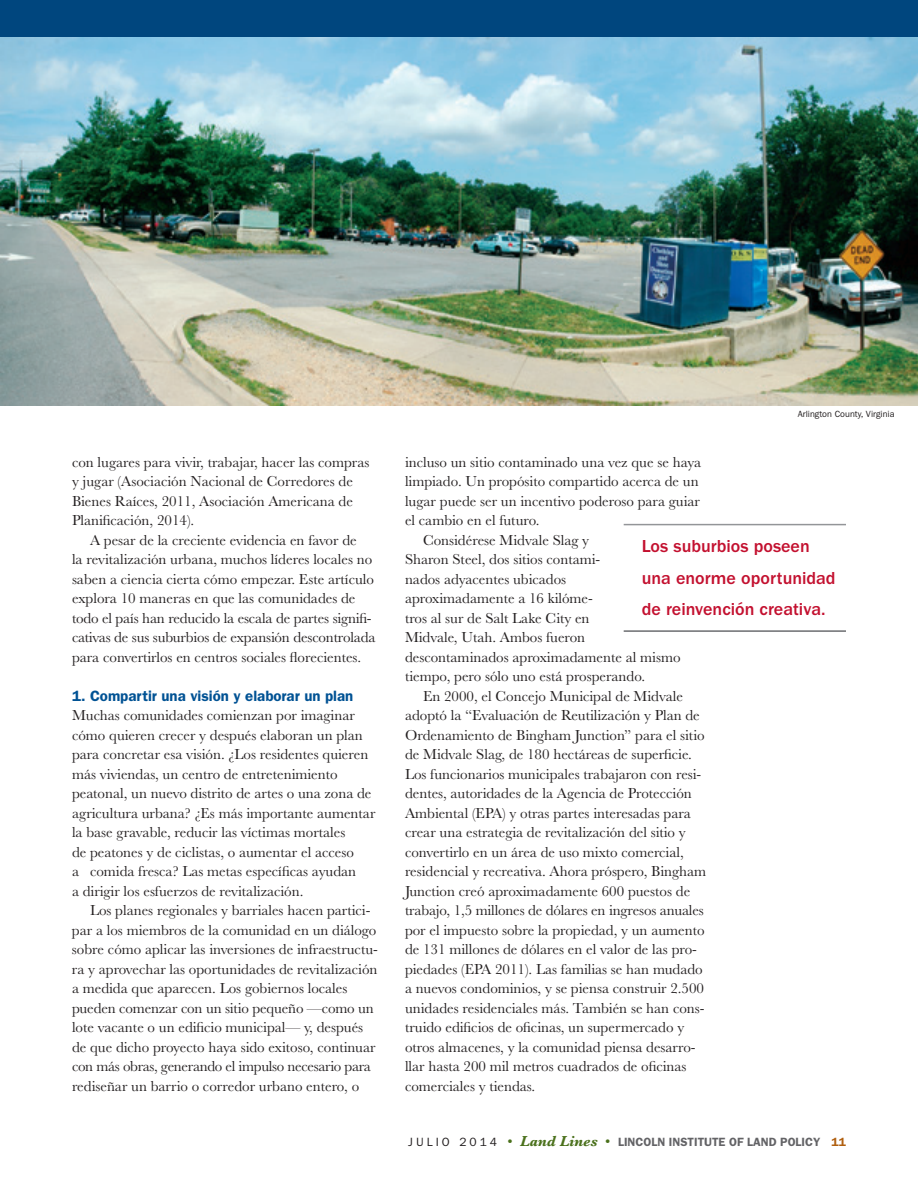
<style>
.page{position:relative;width:918px;height:1188px;background:#fff}
.page>*{position:absolute;margin:0;border:0;box-sizing:border-box;transform-origin:0 0}
.t1{font:500 18px/31.5px "ITC Franklin Gothic Std";color:#c3102f}
.t2{font:15px/19.5px "Baskerville MT Std";color:#231f20}
.t3{font:600 15px "ITC Franklin Gothic Std";color:#005294}
.t4{font:600 12px "ITC Franklin Gothic Std";color:#636366}
.t5{font:9px "ITC Franklin Gothic Std";color:#231f20}
.s1{font-weight:400;color:#231f20}
.s2{font-family:"Baskerville MT Std";font-weight:400;font-size:15px;color:#4b711c}
.s3{font-family:"Baskerville MT Std";font-weight:700;font-style:italic;font-size:15px;color:#4b711c}
.s4{color:#b05f0f}
</style>
<div class="page">
<div style="left:0;top:0;width:918px;height:38px;background:#00467e"></div>
<img style="left:0;top:38px;width:918px;height:368px">
<hr style="left:624px;top:524px;width:222px;height:1px;background:#939598">
<hr style="left:624px;top:630px;width:222px;height:2px;background:#6c6d70">
<p class="t2" style="left:72px;top:452px;width:299px">con lugares para vivir, trabajar, hacer las compras y jugar (Asociación Nacional de Corredores de Bienes Raíces, 2011, Asociación Americana de Planificación, 2014).</p>
<p class="t2" style="left:72px;top:530px;width:305px;text-indent:18px">A pesar de la creciente evidencia en favor de<br>la revitalización urbana, muchos líderes locales no saben a ciencia cierta cómo empezar. Este artículo explora 10 maneras en que las comunidades de todo el país han reducido la escala de partes signifi&shy;cativas de sus suburbios de expansión descontrolada para convertirlos en centros sociales florecientes.</p>
<p class="t3" style="left:72px;top:687px;width:283px">1. Compartir una visión y elaborar un plan</p>
<p class="t2" style="left:72px;top:705px;width:305px">Muchas comunidades comienzan por imaginar cómo quieren crecer y después elaboran un plan para concretar esa visión. ¿Los residentes quieren más viviendas, un centro de entretenimiento peatonal, un nuevo distrito de artes o una zona de agricultura urbana? ¿Es más importante aumentar la base gravable, reducir las víctimas mortales<br>de peatones y de ciclistas, o aumentar el acceso<br>a comida fresca? Las metas específicas ayudan<br>a dirigir los esfuerzos de revitalización.</p>
<p class="t2" style="left:72px;top:900px;width:307px;text-indent:18px">Los planes regionales y barriales hacen partici&shy;par a los miembros de la comunidad en un diálogo sobre cómo aplicar las inversiones de infraestructu&shy;ra y aprovechar las oportunidades de revitalización a medida que aparecen. Los gobiernos locales pueden comenzar con un sitio pequeño —como un lote vacante o un edificio municipal— y, después de que dicho proyecto haya sido exitoso, continuar con más obras, generando el impulso necesario para rediseñar un barrio o corredor urbano entero, o</p>
<p class="t5" style="left:798px;top:408px;width:98px">Arlington County, Virginia</p>
<p class="t2" style="left:405px;top:452px;width:298px">incluso un sitio contaminado una vez que se haya</p>
<p class="t2" style="left:405px;top:471px;width:295px">limpiado. Un propósito compartido acerca de un</p>
<p class="t2" style="left:405px;top:491px;width:296px">lugar puede ser un incentivo poderoso para guiar</p>
<p class="t2" style="left:405px;top:510px;width:136px">el cambio en el futuro.</p>
<p class="t2" style="left:423px;top:530px;width:168px">Considérese Midvale Slag y</p>
<p class="t2" style="left:405px;top:549px;width:197px">Sharon Steel, dos sitios contami-</p>
<p class="t2" style="left:405px;top:569px;width:163px">nados adyacentes ubicados</p>
<p class="t2" style="left:405px;top:588px;width:189px">aproximadamente a 16 kilóme-</p>
<p class="t2" style="left:405px;top:608px;width:186px">tros al sur de Salt Lake City en</p>
<p class="t2" style="left:405px;top:627px;width:182px">Midvale, Utah. Ambos fueron</p>
<p class="t2" style="left:405px;top:647px;width:277px">descontaminados aproximadamente al mismo</p>
<p class="t2" style="left:405px;top:666px;width:242px">tiempo, pero sólo uno está prosperando.</p>
<p class="t2" style="left:423px;top:686px;width:262px">En 2000, el Concejo Municipal de Midvale</p>
<p class="t2" style="left:405px;top:705px;width:296px">adoptó la “Evaluación de Reutilización y Plan de</p>
<p class="t2" style="left:405px;top:725px;width:301px">Ordenamiento de Bingham Junction” para el sitio</p>
<p class="t2" style="left:405px;top:744px;width:288px">de Midvale Slag, de 180 hectáreas de superficie.</p>
<p class="t2" style="left:405px;top:764px;width:298px">Los funcionarios municipales trabajaron con resi-</p>
<p class="t2" style="left:405px;top:783px;width:288px">dentes, autoridades de la Agencia de Protección</p>
<p class="t2" style="left:405px;top:803px;width:287px">Ambiental (EPA) y otras partes interesadas para</p>
<p class="t2" style="left:405px;top:822px;width:282px">crear una estrategia de revitalización del sitio y</p>
<p class="t2" style="left:405px;top:842px;width:280px">convertirlo en un área de uso mixto comercial,</p>
<p class="t2" style="left:405px;top:861px;width:303px">residencial y recreativa. Ahora próspero, Bingham</p>
<p class="t2" style="left:405px;top:881px;width:287px">Junction creó aproximadamente 600 puestos de</p>
<p class="t2" style="left:405px;top:900px;width:300px">trabajo, 1,5 millones de dólares en ingresos anuales</p>
<p class="t2" style="left:405px;top:920px;width:301px">por el impuesto sobre la propiedad, y un aumento</p>
<p class="t2" style="left:405px;top:939px;width:293px">de 131 millones de dólares en el valor de las pro-</p>
<p class="t2" style="left:405px;top:959px;width:299px">piedades (EPA 2011). Las familias se han mudado</p>
<p class="t2" style="left:405px;top:978px;width:301px">a nuevos condominios, y se piensa construir 2.500</p>
<p class="t2" style="left:405px;top:998px;width:301px">unidades residenciales más. También se han cons-</p>
<p class="t2" style="left:405px;top:1017px;width:281px">truido edificios de oficinas, un supermercado y</p>
<p class="t2" style="left:405px;top:1037px;width:292px">otros almacenes, y la comunidad piensa desarro-</p>
<p class="t2" style="left:405px;top:1056px;width:283px">llar hasta 200 mil metros cuadrados de oficinas</p>
<p class="t2" style="left:405px;top:1076px;width:132px">comerciales y tiendas.</p>
<p class="t1" style="left:642px;top:531px;width:195px">Los suburbios poseen una enorme oportunidad de reinvención creativa.</p>
<p class="t4" style="left:408px;top:1135px;width:439px"><span class="s1">J U L I O 2 0 1 4</span> <span class="s2">•</span> <span class="s3">Land Lines</span> <span class="s2">•</span> LINCOLN INSTITUTE OF LAND POLICY <span class="s4">11</span></p>
</div>
